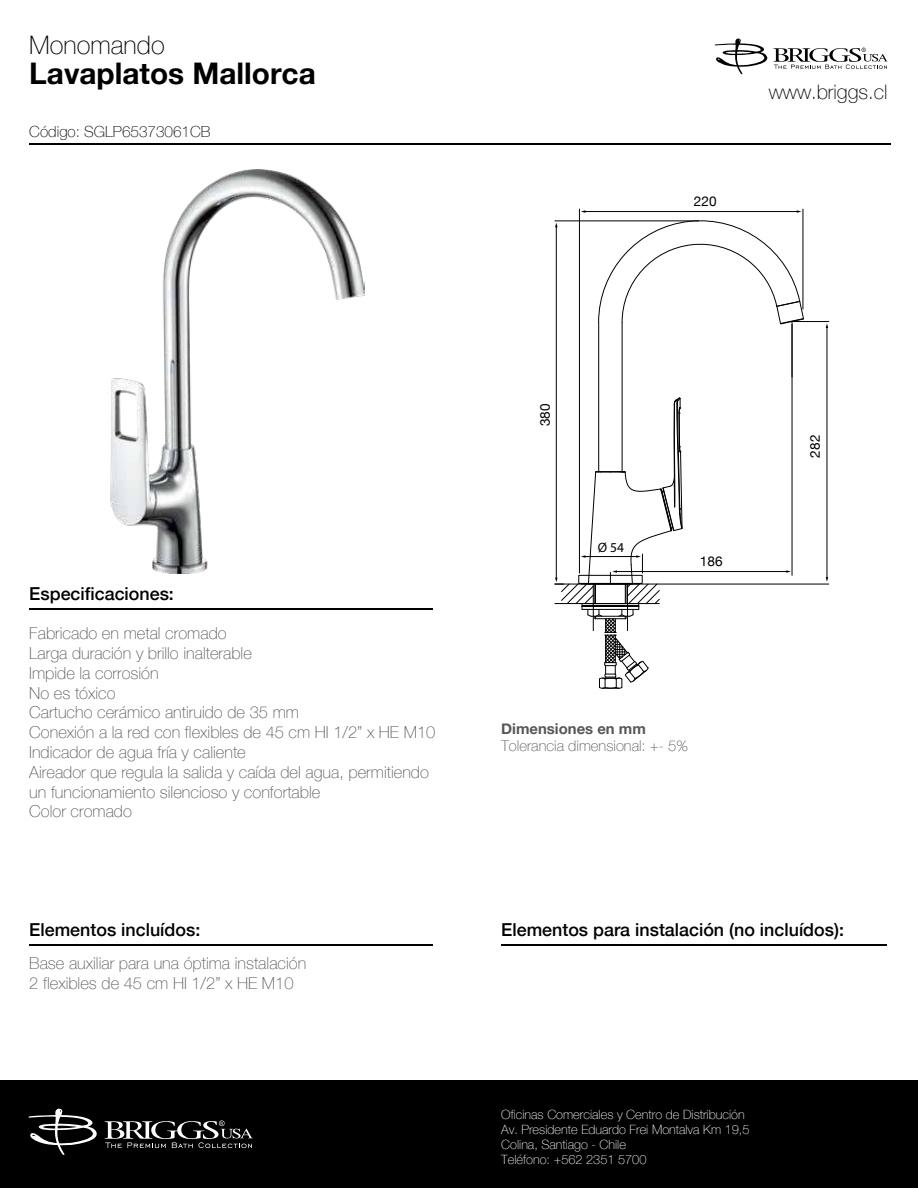
<style>
.page{position:relative;width:918px;height:1188px;background:#fff}
.page>*{position:absolute;margin:0;border:0;box-sizing:border-box;transform-origin:0 0}
.t1{font:700 29.7px "Helvetica Neue";color:#000}
.t2{font:100 25.5px "Helvetica Neue";color:#000}
.t3{font:100 20.1px "Helvetica Neue";color:#000}
.t4{font:500 17.85px "Helvetica Neue";color:#000}
.t5{font:100 16.5px/19.8px "Helvetica Neue";color:#575756}
.t6{font:100 15.3px "Helvetica Neue";color:#000}
.t7{font:100 14.85px "Helvetica Neue";color:#575756}
.t8{font:700 14.85px "Helvetica Neue";color:#575756}
.t9{font:13.65px "Helvetica Neue";color:#000}
.t10{font:13.65px "Myriad Pro";color:#000}
.t11{font:100 12.75px/14.9px "Helvetica Neue";color:#fff}
</style>
<div class="page">
<svg style="left:773px;top:47px;width:115px;height:22px"></svg>
<svg style="left:715px;top:38px;width:52px;height:37px"></svg>
<img style="left:110px;top:169px;width:254px;height:404px">
<hr style="left:29px;top:143px;width:861px;height:2px;background:#000">
<hr style="left:29px;top:608px;width:404px;height:2px;background:#000">
<hr style="left:29px;top:944px;width:404px;height:2px;background:#000">
<hr style="left:501px;top:944px;width:385px;height:2px;background:#000">
<div style="left:0;top:1081px;width:918px;height:107px;background:#000"></div>
<svg style="left:105px;top:1120px;width:148px;height:28px"></svg>
<svg style="left:28px;top:1109px;width:69px;height:46px"></svg>
<hr style="left:598px;top:323px;width:1px;height:149px;background:#000">
<hr style="left:622px;top:323px;width:1px;height:149px;background:#000">
<hr style="left:562px;top:584px;width:267px;height:1px;background:#000">
<hr style="left:616px;top:571px;width:171px;height:1px;background:#000">
<hr style="left:792px;top:321px;width:37px;height:1px;background:#000">
<hr style="left:827px;top:327px;width:1px;height:251px;background:#000">
<hr style="left:792px;top:322px;width:1px;height:253px;background:#000">
<hr style="left:555px;top:221px;width:144px;height:1px;background:#000">
<hr style="left:556px;top:226px;width:1px;height:352px;background:#000">
<hr style="left:579px;top:209px;width:1px;height:364px;background:#000">
<hr style="left:803px;top:209px;width:1px;height:100px;background:#000">
<svg style="left:555px;top:397px;width:128px;height:292px"></svg>
<div style="left:579px;top:575px;width:63px;height:9px;border:1px solid #000"></div>
<hr style="left:585px;top:211px;width:213px;height:1px;background:#000">
<svg style="left:598px;top:210px;width:206px;height:114px"></svg>
<h2 class="t2" style="left:29px;top:36px;width:137px">Monomando</h2>
<h1 class="t1" style="left:29px;top:63px;width:288px">Lavaplatos Mallorca</h1>
<p class="t6" style="left:29px;top:126px;width:183px">Código: SGLP65373061CB</p>
<p class="t9" style="left:694px;top:194px;width:24px">220</p>
<p class="t3" style="left:769px;top:84px;width:120px">www.briggs.cl</p>
<p class="t4" style="left:29px;top:587px;width:146px">Especificaciones:</p>
<p class="t5" style="left:29px;top:625px;width:408px">Fabricado en metal cromado<br>Larga duración y brillo inalterable<br>Impide la corrosión<br>No es tóxico<br>Cartucho cerámico antiruido de 35 mm<br>Conexión a la red con flexibles de 45 cm HI 1/2” x HE M10<br>Indicador de agua fría y caliente<br>Aireador que regula la salida y caída del agua, permitiendo un funcionamiento silencioso y confortable<br>Color cromado</p>
<p class="t4" style="left:29px;top:923px;width:173px">Elementos incluídos:</p>
<p class="t5" style="left:29px;top:955px;width:279px">Base auxiliar para una óptima instalación<br>2 flexibles de 45 cm HI 1/2” x HE M10</p>
<p class="t9" style="left:537px;top:426px;width:24px;rotate:-90deg">380</p>
<p class="t10" style="left:598px;top:540px;width:28px">Ø 54</p>
<p class="t9" style="left:700px;top:554px;width:24px">186</p>
<p class="t8" style="left:501px;top:724px;width:146px">Dimensiones en mm</p>
<p class="t7" style="left:501px;top:740px;width:188px">Tolerancia dimensional: +- 5%</p>
<p class="t9" style="left:807px;top:458px;width:24px;rotate:-90deg">282</p>
<p class="t4" style="left:501px;top:923px;width:344px">Elementos para instalación (no incluídos):</p>
<p class="t11" style="left:501px;top:1108px;width:250px">Oficinas Comerciales y Centro de Distribución Av. Presidente Eduardo Frei Montalva Km 19,5<br>Colina, Santiago - Chile<br>Teléfono: +562 2351 5700</p>
</div>
